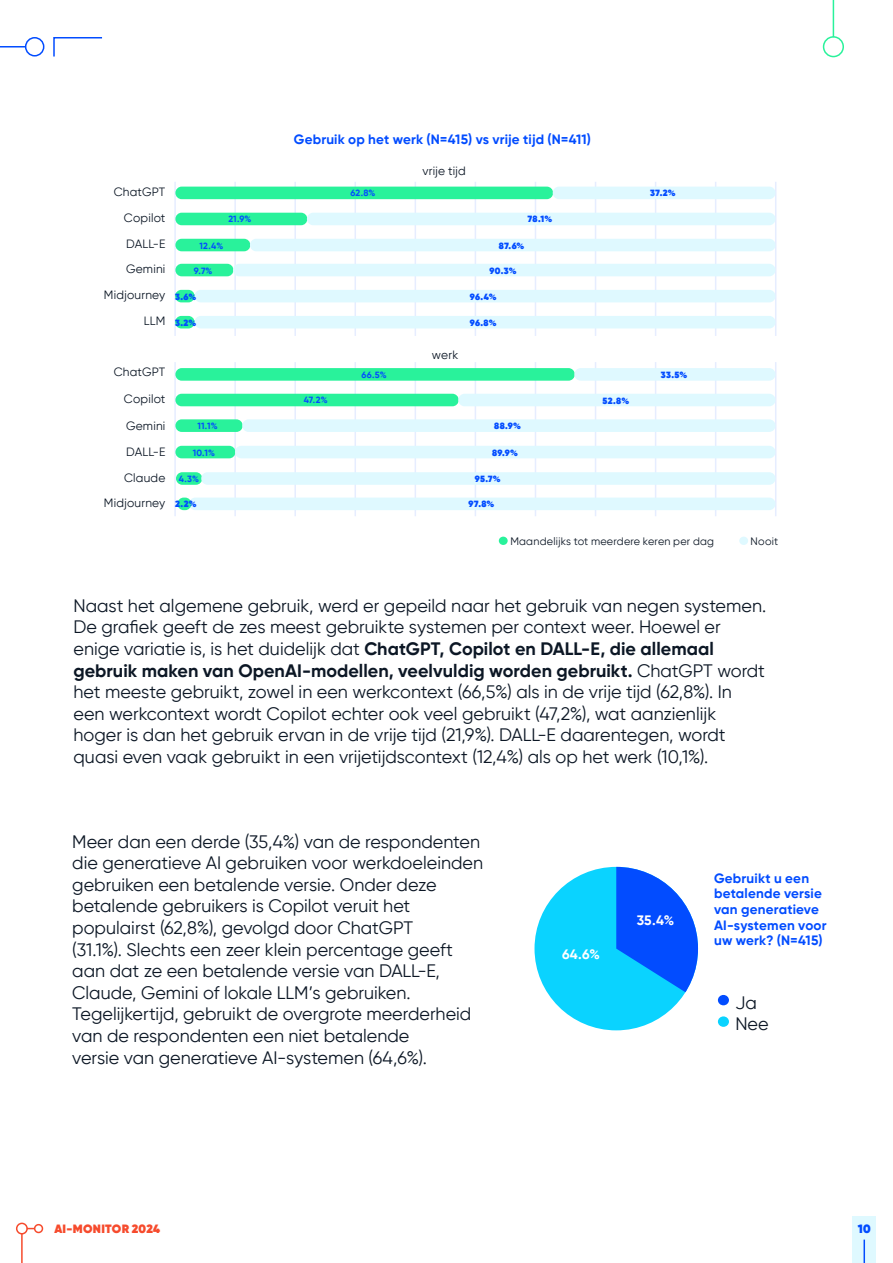
<style>
.page{position:relative;width:893px;height:1263px;background:#fff}
.page>*{position:absolute;margin:0;border:0;box-sizing:border-box;transform-origin:0 0}
.t1{font:18px/21.6px "Gilroy";color:#0c1725}
.t2{font:700 13.65px "Gilroy";color:#fff}
.t3{font:700 13.5px/15.6px "Gilroy";letter-spacing:.015em;color:#024cff}
.t4{font:12px "Gilroy";letter-spacing:.015em;color:#0c1725}
.t5{font:800 12px "Gilroy";letter-spacing:.025em;color:#f64b2d}
.t6{font:800 12px "Gilroy";color:#024cff}
.t7{font:10.8px "Gilroy";letter-spacing:.02em;color:#0c1725}
.t8{font:800 9px "Gilroy";letter-spacing:.03em;color:#024cff}
.t9{font:700 9px "Gilroy";letter-spacing:.02em;color:#024cff}
.s1{font-weight:700}
</style>
<div class="page">
<div style="left:853px;top:1216px;width:23px;height:47px;background:#dff9ff"></div>
<div style="left:34px;top:1224px;width:9px;height:9px;border:2px solid #f64b2d;border-radius:50%"></div>
<div style="left:16px;top:1222px;width:12px;height:12px;border:2px solid #f64b2d;border-radius:50%"></div>
<hr style="left:21px;top:1233px;width:2px;height:30px;background:#f64b2d">
<hr style="left:863px;top:1239px;width:2px;height:24px;background:#024cff">
<div style="left:823px;top:36px;width:21px;height:21px;border:2px solid #29f29b;border-radius:50%"></div>
<div style="left:25px;top:37px;width:19px;height:20px;border:2px solid #024cff;border-radius:50%"></div>
<hr style="left:833px;top:0;width:1px;height:37px;background:#29f29b">
<hr style="left:0;top:46px;width:26px;height:2px;background:#024cff">
<svg style="left:53px;top:37px;width:50px;height:20px"></svg>
<hr style="left:174px;top:362px;width:2px;height:154px;background:#e6edff">
<hr style="left:234px;top:362px;width:2px;height:154px;background:#e6edff">
<hr style="left:475px;top:362px;width:1px;height:154px;background:#e6edff">
<hr style="left:294px;top:362px;width:2px;height:154px;background:#e6edff">
<hr style="left:535px;top:362px;width:1px;height:154px;background:#e6edff">
<hr style="left:355px;top:362px;width:1px;height:154px;background:#e6edff">
<hr style="left:595px;top:362px;width:1px;height:154px;background:#e6edff">
<hr style="left:715px;top:362px;width:1px;height:154px;background:#e6edff">
<hr style="left:415px;top:362px;width:1px;height:154px;background:#e6edff">
<hr style="left:655px;top:362px;width:1px;height:154px;background:#e6edff">
<hr style="left:775px;top:362px;width:1px;height:154px;background:#e6edff">
<hr style="left:174px;top:182px;width:2px;height:154px;background:#e6edff">
<hr style="left:234px;top:182px;width:2px;height:154px;background:#e6edff">
<hr style="left:475px;top:182px;width:1px;height:154px;background:#e6edff">
<hr style="left:294px;top:182px;width:2px;height:154px;background:#e6edff">
<hr style="left:535px;top:182px;width:1px;height:154px;background:#e6edff">
<hr style="left:355px;top:182px;width:1px;height:154px;background:#e6edff">
<hr style="left:595px;top:182px;width:1px;height:154px;background:#e6edff">
<hr style="left:715px;top:182px;width:1px;height:154px;background:#e6edff">
<hr style="left:415px;top:182px;width:1px;height:154px;background:#e6edff">
<hr style="left:655px;top:182px;width:1px;height:154px;background:#e6edff">
<hr style="left:775px;top:182px;width:1px;height:154px;background:#e6edff">
<div style="left:739px;top:537px;width:9px;height:8px;background:#dff9ff;border-radius:50%"></div>
<div style="left:499px;top:537px;width:9px;height:8px;background:#29f29b;border-radius:50%"></div>
<div style="left:718px;top:995px;width:11px;height:10px;background:#024cff;border-radius:50%"></div>
<div style="left:718px;top:1016px;width:11px;height:11px;background:#0ad3ff;border-radius:50%"></div>
<div style="left:534px;top:867px;width:164px;height:163px;background:#0ad3ff;border-radius:50%"></div>
<svg style="left:616px;top:867px;width:82px;height:129px"></svg>
<div style="left:175px;top:264px;width:58px;height:12px;background:#29f29b;border-radius:6px"></div>
<div style="left:175px;top:239px;width:75px;height:12px;background:#29f29b;border-radius:6px"></div>
<div style="left:175px;top:213px;width:132px;height:12px;background:#29f29b;border-radius:6px"></div>
<div style="left:175px;top:187px;width:378px;height:12px;background:#29f29b;border-radius:6px"></div>
<div style="left:175px;top:446px;width:60px;height:12px;background:#29f29b;border-radius:6px"></div>
<div style="left:175px;top:394px;width:284px;height:12px;background:#29f29b;border-radius:6px"></div>
<div style="left:175px;top:368px;width:400px;height:13px;background:#29f29b;border-radius:6px"></div>
<div style="left:176px;top:472px;width:26px;height:13px;background:#29f29b;border-radius:6px"></div>
<div style="left:175px;top:419px;width:68px;height:13px;background:#29f29b;border-radius:6px"></div>
<div style="left:195px;top:316px;width:580px;height:12px;background:#dff9ff;border-radius:6px"></div>
<div style="left:195px;top:290px;width:580px;height:12px;background:#dff9ff;border-radius:6px"></div>
<div style="left:233px;top:264px;width:542px;height:12px;background:#dff9ff;border-radius:6px"></div>
<div style="left:250px;top:239px;width:525px;height:12px;background:#dff9ff;border-radius:6px"></div>
<div style="left:307px;top:213px;width:468px;height:12px;background:#dff9ff;border-radius:6px"></div>
<div style="left:553px;top:187px;width:222px;height:12px;background:#dff9ff;border-radius:6px"></div>
<div style="left:189px;top:498px;width:586px;height:12px;background:#dff9ff;border-radius:6px"></div>
<div style="left:235px;top:446px;width:540px;height:12px;background:#dff9ff;border-radius:6px"></div>
<div style="left:458px;top:394px;width:317px;height:12px;background:#dff9ff;border-radius:6px"></div>
<div style="left:574px;top:368px;width:201px;height:13px;background:#dff9ff;border-radius:6px"></div>
<div style="left:201px;top:472px;width:574px;height:13px;background:#dff9ff;border-radius:6px"></div>
<div style="left:242px;top:419px;width:533px;height:13px;background:#dff9ff;border-radius:6px"></div>
<div style="left:175px;top:316px;width:20px;height:12px;background:#29f29b;border-radius:6px"></div>
<div style="left:175px;top:290px;width:20px;height:12px;background:#29f29b;border-radius:6px"></div>
<div style="left:177px;top:498px;width:14px;height:12px;background:#29f29b;border-radius:6px"></div>
<p class="t3" style="left:294px;top:132px;width:299px">Gebruik op het werk (N=415) vs vrije tijd (N=411)</p>
<p class="t4" style="left:422px;top:163px;width:45px">vrije tijd</p>
<p class="t4" style="left:114px;top:184px;width:53px">ChatGPT</p>
<p class="t9" style="left:350px;top:188px;width:27px">62.8%</p>
<p class="t8" style="left:650px;top:187px;width:27px">37.2%</p>
<p class="t4" style="left:124px;top:210px;width:43px">Copilot</p>
<p class="t9" style="left:228px;top:214px;width:25px">21.9%</p>
<p class="t8" style="left:528px;top:214px;width:26px">78.1%</p>
<p class="t4" style="left:126px;top:237px;width:41px">DALL-E</p>
<p class="t9" style="left:200px;top:240px;width:25px">12.4%</p>
<p class="t8" style="left:499px;top:240px;width:27px">87.6%</p>
<p class="t4" style="left:126px;top:262px;width:41px">Gemini</p>
<p class="t9" style="left:194px;top:265px;width:20px">9.7%</p>
<p class="t8" style="left:489px;top:265px;width:29px">90.3%</p>
<p class="t4" style="left:104px;top:288px;width:63px">Midjourney</p>
<p class="t8" style="left:175px;top:291px;width:23px">3.6%</p>
<p class="t8" style="left:470px;top:291px;width:28px">96.4%</p>
<p class="t4" style="left:144px;top:314px;width:23px">LLM</p>
<p class="t8" style="left:175px;top:317px;width:23px">3.2%</p>
<p class="t8" style="left:470px;top:317px;width:28px">96.8%</p>
<p class="t4" style="left:432px;top:347px;width:28px">werk</p>
<p class="t4" style="left:114px;top:365px;width:53px">ChatGPT</p>
<p class="t9" style="left:362px;top:369px;width:27px">66.5%</p>
<p class="t8" style="left:661px;top:369px;width:28px">33.5%</p>
<p class="t4" style="left:124px;top:391px;width:43px">Copilot</p>
<p class="t9" style="left:304px;top:395px;width:25px">47.2%</p>
<p class="t8" style="left:602px;top:395px;width:28px">52.8%</p>
<p class="t4" style="left:126px;top:418px;width:41px">Gemini</p>
<p class="t9" style="left:198px;top:420px;width:22px">11.1%</p>
<p class="t8" style="left:494px;top:420px;width:28px">88.9%</p>
<p class="t4" style="left:126px;top:445px;width:41px">DALL-E</p>
<p class="t9" style="left:193px;top:447px;width:24px">10.1%</p>
<p class="t8" style="left:492px;top:447px;width:27px">89.9%</p>
<p class="t4" style="left:124px;top:470px;width:43px">Claude</p>
<p class="t9" style="left:179px;top:473px;width:22px">4.3%</p>
<p class="t8" style="left:475px;top:473px;width:27px">95.7%</p>
<p class="t4" style="left:104px;top:495px;width:63px">Midjourney</p>
<p class="t8" style="left:175px;top:498px;width:23px">2.2%</p>
<p class="t8" style="left:469px;top:498px;width:27px">97.8%</p>
<p class="t7" style="left:510px;top:535px;width:205px">Maandelijks tot meerdere keren per dag</p>
<p class="t7" style="left:751px;top:535px;width:29px">Nooit</p>
<p class="t1" style="left:73px;top:595px;width:694px">Naast het algemene gebruik, werd er gepeild naar het gebruik van negen systemen.<br>De grafiek geeft de zes meest gebruikte systemen per context weer. Hoewel er enige variatie is, is het duidelijk dat <span class="s1">ChatGPT, Copilot en DALL-E, die allemaal gebruik maken van OpenAI-modellen, veelvuldig worden gebruikt.</span> ChatGPT wordt het meeste gebruikt, zowel in een werkcontext (66,5%) als in de vrije tijd (62,8%). In een werkcontext wordt Copilot echter ook veel gebruikt (47,2%), wat aanzienlijk hoger is dan het gebruik ervan in de vrije tijd (21,9%). DALL-E daarentegen, wordt quasi even vaak gebruikt in een vrijetijdscontext (12,4%) als op het werk (10,1%).</p>
<p class="t1" style="left:72px;top:830px;width:412px">Meer dan een derde (35,4%) van de respondenten die generatieve AI gebruiken voor werkdoeleinden gebruiken een betalende versie. Onder deze betalende gebruikers is Copilot veruit het populairst (62,8%), gevolgd door ChatGPT<br>(31.1%). Slechts een zeer klein percentage geeft aan dat ze een betalende versie van DALL-E, Claude, Gemini of lokale LLM’s gebruiken.<br>Tegelijkertijd, gebruikt de overgrote meerderheid van de respondenten een niet betalende<br>versie van generatieve AI-systemen (64,6%).</p>
<p class="t2" style="left:562px;top:946px;width:39px">64.6%</p>
<p class="t2" style="left:637px;top:912px;width:39px">35.4%</p>
<p class="t3" style="left:714px;top:870px;width:114px">Gebruikt u een betalende versie van generatieve<br>AI-systemen voor uw werk? (N=415)</p>
<p class="t1" style="left:735px;top:992px;width:35px">Ja<br>Nee</p>
<p class="t5" style="left:54px;top:1221px;width:107px">AI-MONITOR 2024</p>
<p class="t6" style="left:858px;top:1221px;width:15px">10</p>
</div>
